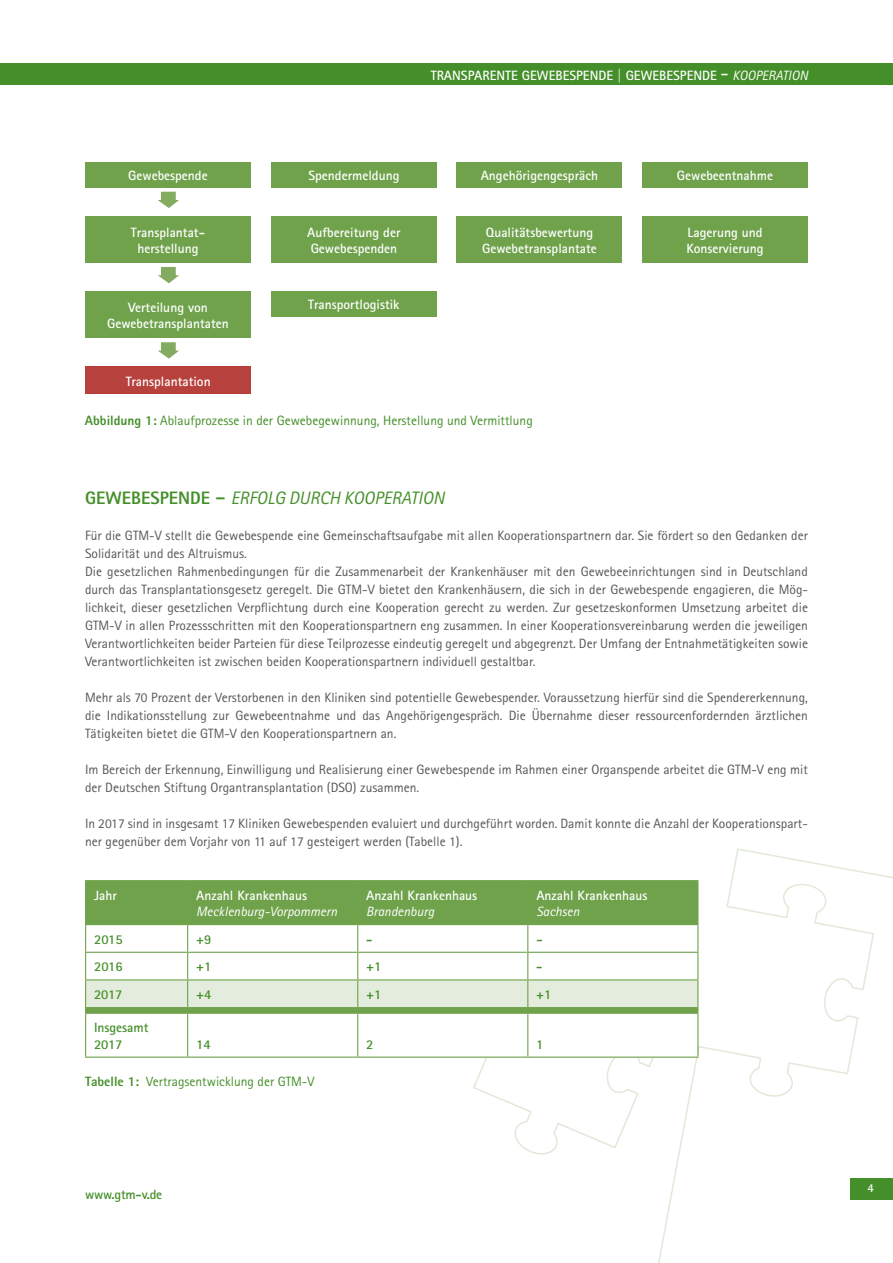
<style>
.page{position:relative;width:893px;height:1263px;background:#fff}
.page>*{position:absolute;margin:0;border:0;box-sizing:border-box;transform-origin:0 0}
.t1{font:italic 18px "Agfa Rotis Sans Serif";color:#448f29}
.t2{font:13.5px/18px "Agfa Rotis Sans Serif";color:#575756}
.t3{font:700 13.5px/16.2px "Agfa Rotis Sans Serif";color:#fff}
.t4{font:13.5px "Agfa Rotis Sans Serif";color:#448f29}
.t5{font:700 13.5px/16.2px "Agfa Rotis Sans Serif";color:#448f29}
.t6{font:italic 13.5px "Agfa Rotis Sans Serif";color:#fff}
.t7{font:700 12px "Agfa Rotis Sans Serif";color:#fff}
.s1{font-weight:400;font-style:italic}
.s2{font-weight:800}
.s3{font-weight:800;font-style:normal}
</style>
<div class="page">
<svg style="left:658px;top:848px;width:235px;height:415px"></svg>
<div style="left:0;top:64px;width:893px;height:21px;background:#448f29"></div>
<div style="left:271px;top:162px;width:166px;height:26px;background:#6fa24b"></div>
<div style="left:271px;top:216px;width:166px;height:47px;background:#6fa24b"></div>
<div style="left:271px;top:291px;width:166px;height:26px;background:#6fa24b"></div>
<div style="left:457px;top:162px;width:165px;height:26px;background:#6fa24b"></div>
<div style="left:457px;top:216px;width:165px;height:47px;background:#6fa24b"></div>
<div style="left:642px;top:162px;width:166px;height:26px;background:#6fa24b"></div>
<div style="left:642px;top:216px;width:166px;height:47px;background:#6fa24b"></div>
<div style="left:85px;top:162px;width:166px;height:26px;background:#6fa24b"></div>
<div style="left:85px;top:216px;width:166px;height:47px;background:#6fa24b"></div>
<div style="left:85px;top:291px;width:166px;height:47px;background:#6fa24b"></div>
<div style="left:85px;top:366px;width:166px;height:28px;background:#b7413d"></div>
<svg style="left:158px;top:192px;width:21px;height:16px"></svg>
<svg style="left:158px;top:267px;width:21px;height:16px"></svg>
<svg style="left:158px;top:342px;width:21px;height:17px"></svg>
<div style="left:86px;top:881px;width:611px;height:43px;background:#6fa24b"></div>
<hr style="left:85px;top:880px;width:103px;height:1px;background:#6fa24b">
<hr style="left:85px;top:881px;width:1px;height:43px;background:#6fa24b">
<hr style="left:85px;top:924px;width:103px;height:1px;background:#6fa24b">
<hr style="left:188px;top:880px;width:170px;height:1px;background:#6fa24b">
<hr style="left:187px;top:881px;width:1px;height:43px;background:#6fa24b">
<hr style="left:188px;top:924px;width:170px;height:1px;background:#6fa24b">
<hr style="left:358px;top:880px;width:170px;height:1px;background:#6fa24b">
<hr style="left:357px;top:881px;width:1px;height:43px;background:#6fa24b">
<hr style="left:358px;top:924px;width:170px;height:1px;background:#6fa24b">
<hr style="left:528px;top:880px;width:170px;height:1px;background:#6fa24b">
<hr style="left:527px;top:881px;width:1px;height:43px;background:#6fa24b">
<hr style="left:697px;top:881px;width:1px;height:43px;background:#6fa24b">
<hr style="left:528px;top:924px;width:170px;height:1px;background:#6fa24b">
<svg style="left:85px;top:925px;width:613px;height:231px"></svg>
<hr style="left:528px;top:1013px;width:170px;height:1px;background:#6fa24b">
<hr style="left:527px;top:1014px;width:1px;height:42px;background:#6fa24b">
<hr style="left:697px;top:1014px;width:1px;height:42px;background:#6fa24b">
<hr style="left:528px;top:1056px;width:170px;height:2px;background:#6fa24b">
<p class="t3" style="left:431px;top:67px;width:377px">Transparente Gewebespende | Gewebespende – <span class="s1">Kooperation</span></p>
<p class="t3" style="left:128px;top:167px;width:81px">Gewebespende</p>
<p class="t3" style="left:308px;top:167px;width:92px">Spendermeldung</p>
<p class="t3" style="left:481px;top:167px;width:119px">Angehörigengespräch</p>
<p class="t3" style="left:677px;top:167px;width:98px">Gewebeentnahme</p>
<p class="t3" style="left:131px;top:224px;width:75px;text-align:center">Transplantat&shy;herstellung</p>
<p class="t3" style="left:307px;top:224px;width:95px">Aufbereitung der<br>Gewebespenden</p>
<p class="t3" style="left:482px;top:224px;width:116px">Qualitätsbewertung<br>Gewebetransplantate</p>
<p class="t3" style="left:686px;top:224px;width:79px">Lagerung und<br>Konservierung</p>
<p class="t3" style="left:107px;top:299px;width:123px;text-align:center">Verteilung von<br>Gewebetransplantaten</p>
<p class="t3" style="left:308px;top:296px;width:93px">Transportlogistik</p>
<p class="t3" style="left:126px;top:373px;width:86px">Transplantation</p>
<p class="t4" style="left:85px;top:412px;width:449px"><span class="s2">ABBILDUNG 1:</span> Ablaufprozesse in der Gewebegewinnung, Herstellung und Vermittlung</p>
<h1 class="t1" style="left:85px;top:487px;width:359px"><span class="s3">GEWEBESPENDE –</span> Erfolg durch Kooperation</h1>
<p class="t2" style="left:85px;top:526px;width:724px">Für die GTM-V stellt die Gewebespende eine Gemeinschaftsaufgabe mit allen Kooperationspartnern dar. Sie fördert so den Gedanken der Solidarität und des Altruismus.<br>Die gesetzlichen Rahmenbedingungen für die Zusammenarbeit der Krankenhäuser mit den Gewebeeinrichtungen sind in Deutschland durch das Transplantationsgesetz geregelt. Die GTM-V bietet den Krankenhäusern, die sich in der Gewebespende engagieren, die Mög&shy;lichkeit, dieser gesetzlichen Verpflichtung durch eine Kooperation gerecht zu werden. Zur gesetzeskonformen Umsetzung arbeitet die GTM-V in allen Prozessschritten mit den Kooperationspartnern eng zusammen. In einer Kooperationsvereinbarung werden die jeweiligen Verantwortlichkeiten beider Parteien für diese Teilprozesse eindeutig geregelt und abgegrenzt. Der Umfang der Entnahmetätigkeiten sowie Verantwortlichkeiten ist zwischen beiden Kooperationspartnern individuell gestaltbar.</p>
<p class="t2" style="left:85px;top:688px;width:724px;text-align:justify">Mehr als 70 Prozent der Verstorbenen in den Kliniken sind potentielle Gewebespender. Voraussetzung hierfür sind die Spendererkennung, die Indikationsstellung zur Gewebeentnahme und das Angehörigengespräch. Die Übernahme dieser ressourcenfordernden ärztlichen Tätigkeiten bietet die GTM-V den Kooperationspartnern an.</p>
<p class="t2" style="left:85px;top:760px;width:724px">Im Bereich der Erkennung, Einwilligung und Realisierung einer Gewebespende im Rahmen einer Organspende arbeitet die GTM-V eng mit der Deutschen Stiftung Organtransplantation (DSO) zusammen.</p>
<p class="t2" style="left:85px;top:814px;width:724px">In 2017 sind in insgesamt 17 Kliniken Gewebespenden evaluiert und durchgeführt worden. Damit konnte die Anzahl der Kooperationspart&shy;ner gegenüber dem Vorjahr von 11 auf 17 gesteigert werden (Tabelle 1).</p>
<p class="t3" style="left:94px;top:887px;width:24px">Jahr</p>
<p class="t3" style="left:196px;top:887px;width:113px">Anzahl Krankenhaus</p>
<p class="t6" style="left:196px;top:903px;width:142px">Mecklenburg-Vorpommern</p>
<p class="t3" style="left:366px;top:887px;width:113px">Anzahl Krankenhaus</p>
<p class="t6" style="left:366px;top:903px;width:69px">Brandenburg</p>
<p class="t3" style="left:536px;top:887px;width:113px">Anzahl Krankenhaus</p>
<p class="t6" style="left:536px;top:903px;width:45px">Sachsen</p>
<p class="t5" style="left:94px;top:931px;width:30px">2015</p>
<p class="t5" style="left:196px;top:931px;width:17px">+9</p>
<p class="t5" style="left:366px;top:931px;width:8px">-</p>
<p class="t5" style="left:536px;top:931px;width:8px">-</p>
<p class="t5" style="left:94px;top:958px;width:30px">2016</p>
<p class="t5" style="left:196px;top:958px;width:17px">+1</p>
<p class="t5" style="left:366px;top:958px;width:17px">+1</p>
<p class="t5" style="left:536px;top:958px;width:8px">-</p>
<p class="t5" style="left:94px;top:986px;width:30px">2017</p>
<p class="t5" style="left:196px;top:986px;width:17px">+4</p>
<p class="t5" style="left:366px;top:986px;width:17px">+1</p>
<p class="t5" style="left:536px;top:986px;width:17px">+1</p>
<p class="t5" style="left:94px;top:1019px;width:56px">I nsgesamt<br>2017</p>
<p class="t5" style="left:196px;top:1036px;width:16px">14</p>
<p class="t5" style="left:366px;top:1036px;width:9px">2</p>
<p class="t5" style="left:536px;top:1036px;width:9px">1</p>
<p class="t4" style="left:85px;top:1074px;width:231px"><span class="s2">TABELLE 1:</span> Vertragsentwicklung der GTM-V</p>
<p class="t5" style="left:85px;top:1185px;width:79px">www.gtm-v.de</p>
<p class="t7" style="left:867px;top:1181px;width:8px">4</p>
</div>
